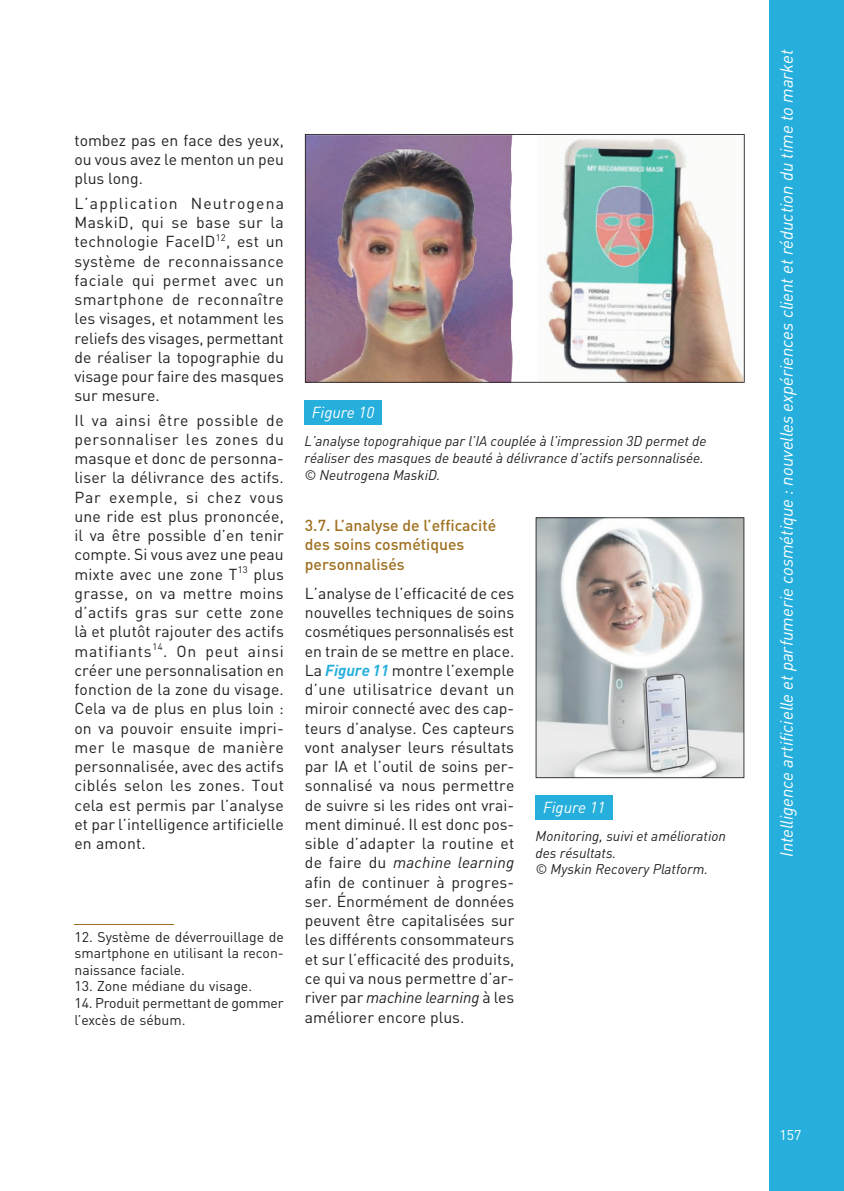
<style>
.page{position:relative;width:844px;height:1191px;background:#fff}
.page>*{position:absolute;margin:0;border:0;box-sizing:border-box;transform-origin:0 0}
.t1{font:italic 17.5px "DINOT";color:#fff}
.t2{font:15.75px/19.2px "DINOT";color:#231f20;text-align:justify}
.t3{font:500 15.75px/19.2px "DINOT";color:#9f7020}
.t4{font:italic 15.75px "DINOT";color:#fff}
.t5{font:italic 14px/16.8px "DINOT";color:#231f20}
.t6{font:14px/16.6px "DINOT";color:#231f20;text-align:justify}
.t7{font:14px "DINOT";color:#fff}
.s1{font-weight:700;font-style:italic;color:#26afdc}
.s2{font-style:italic}
</style>
<div class="page">
<div style="left:769px;top:0;width:74px;height:1191px;background:#26afdc"></div>
<hr style="left:74px;top:924px;width:100px;height:1px;background:#9f7020">
<div style="left:535px;top:795px;width:77px;height:25px;background:#26afdc"></div>
<div style="left:304px;top:400px;width:77px;height:25px;background:#26afdc"></div>
<svg style="left:535px;top:517px;width:209px;height:261px;background:#c2c3c2"></svg>
<img style="left:305px;top:134px;width:439px;height:249px">
<p class="t2" style="left:74px;top:130px;width:211px">tombez pas en face des yeux, ou vous avez le menton un peu plus long.</p>
<p class="t2" style="left:74px;top:193px;width:211px">L’application Neutrogena MaskiD, qui se base sur la technologie FaceID<sup>12</sup>, est un système de reconnaissance faciale qui permet avec un smartphone de reconnaître les visages, et notamment les reliefs des visages, permettant de réaliser la topographie du visage pour faire des masques sur mesure.</p>
<p class="t2" style="left:74px;top:410px;width:211px">Il va ainsi être possible de personnaliser les zones du masque et donc de personna&shy;liser la délivrance des actifs.<br>Par exemple, si chez vous une ride est plus prononcée, il va être possible d’en tenir compte. Si vous avez une peau mixte avec une zone T<sup>13</sup> plus grasse, on va mettre moins d’actifs gras sur cette zone là et plutôt rajouter des actifs matifiants<sup>14</sup>. On peut ainsi créer une personnalisation en fonction de la zone du visage.<br>Cela va de plus en plus loin : on va pouvoir ensuite impri&shy;mer le masque de manière personnalisée, avec des actifs ciblés selon les zones. Tout cela est permis par l’analyse et par l’intelligence artificielle en amont.</p>
<p class="t6" style="left:74px;top:928px;width:211px">12. Système de déverrouillage de smartphone en utilisant la recon&shy;naissance faciale.</p>
<p class="t6" style="left:74px;top:978px;width:179px">13. Zone médiane du visage.</p>
<p class="t6" style="left:74px;top:994px;width:211px">14. Produit permettant de gommer l’excès de sébum.</p>
<p class="t4" style="left:312px;top:402px;width:64px">Figure 10</p>
<p class="t5" style="left:304px;top:432px;width:403px">L’analyse topograhique par l’IA couplée à l’impression 3D permet de réaliser des masques de beauté à délivrance d’actifs personnalisée. © Neutrogena MaskiD.</p>
<p class="t3" style="left:305px;top:515px;width:193px">3.7. L’analyse de l’efficacité des soins cosmétiques personnalisés</p>
<p class="t2" style="left:305px;top:583px;width:211px">L’analyse de l’efficacité de ces nouvelles techniques de soins cosmétiques personnalisés est en train de se mettre en place.<br>La <span class="s1">Figure 11</span> montre l’exemple d’une utilisatrice devant un miroir connecté avec des cap&shy;teurs d’analyse. Ces capteurs vont analyser leurs résultats par IA et l’outil de soins per&shy;sonnalisé va nous permettre de suivre si les rides ont vrai&shy;ment diminué. Il est donc pos&shy;sible d’adapter la routine et de faire du <span class="s2">machine learning </span>afin de continuer à progres&shy;ser. Énormément de données peuvent être capitalisées sur les différents consommateurs et sur l’efficacité des produits, ce qui va nous permettre d’ar&shy;river par <span class="s2">machine learning</span> à les améliorer encore plus.</p>
<p class="t4" style="left:543px;top:797px;width:64px">Figure 11</p>
<p class="t5" style="left:535px;top:827px;width:192px">Monitoring, suivi et amélioration des résultats.<br>© Myskin Recovery Platform.</p>
<p class="t1" style="left:775px;top:857px;width:809px;rotate:-90deg">Intelligence artificielle et parfumerie cosmétique : nouvelles expériences client et réduction du time to market</p>
<p class="t7" style="left:779px;top:1125px;width:23px">157</p>
</div>
